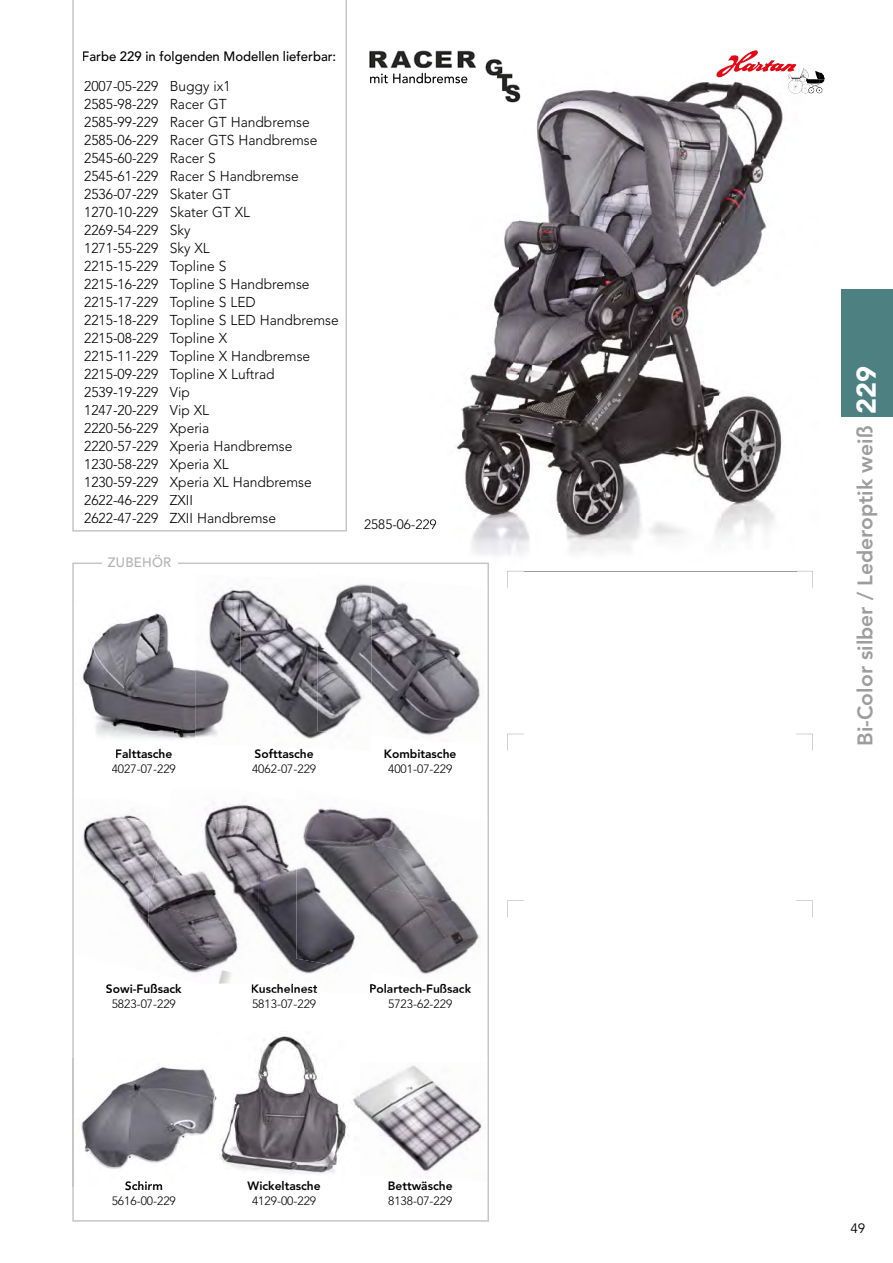
<style>
.page{position:relative;width:893px;height:1263px;background:#fff}
.page>*{position:absolute;margin:0;border:0;box-sizing:border-box;transform-origin:0 0}
.t1{font:900 27px "Avenir";color:#fff}
.t2{font:800 21px "Avenir";color:#9d9d9c}
.t3{font:300 14.25px/18px "Avenir";color:#000}
.t4{font:500 13.5px "Avenir";color:#000}
.t5{font:300 13.5px "Avenir";color:#000}
.t6{font:500 13.5px "Avenir";letter-spacing:.02em;color:#b3b2b2}
.t7{font:13.5px "Avenir";color:#000}
.t8{font:800 12px "Avenir";color:#000}
.t9{font:300 12px "Avenir";color:#000}
</style>
<div class="page">
<svg style="left:72px;top:0;width:275px;height:531px"></svg>
<img style="left:520px;top:77px;width:263px;height:477px">
<img style="left:420px;top:220px;width:100px;height:335px">
<img style="left:420px;top:519px;width:16px;height:10px">
<div style="left:842px;top:289px;width:51px;height:128px;background:#4c8081"></div>
<svg style="left:72px;top:562px;width:417px;height:660px"></svg>
<div style="left:102px;top:557px;width:76px;height:13px;background:#fff"></div>
<img style="left:716px;top:68px;width:7px;height:9px">
<img style="left:75px;top:601px;width:120px;height:144px">
<img style="left:360px;top:1062px;width:126px;height:73px">
<img style="left:360px;top:1135px;width:126px;height:47px">
<img style="left:318px;top:573px;width:167px;height:57px">
<img style="left:371px;top:630px;width:114px;height:112px">
<img style="left:195px;top:574px;width:123px;height:44px">
<img style="left:235px;top:618px;width:91px;height:131px">
<svg style="left:223px;top:745px;width:12px;height:1px"></svg>
<img style="left:326px;top:736px;width:45px;height:14px">
<img style="left:195px;top:601px;width:45px;height:144px">
<img style="left:318px;top:579px;width:53px;height:157px">
<img style="left:74px;top:1059px;width:141px;height:85px">
<img style="left:74px;top:1144px;width:144px;height:42px">
<img style="left:73px;top:1059px;width:1px;height:127px">
<img style="left:125px;top:1181px;width:37px;height:5px">
<img style="left:215px;top:1031px;width:145px;height:50px">
<img style="left:218px;top:1081px;width:119px;height:50px">
<img style="left:218px;top:1131px;width:142px;height:49px">
<img style="left:337px;top:1062px;width:23px;height:113px">
<img style="left:215px;top:1059px;width:3px;height:121px">
<img style="left:168px;top:789px;width:128px;height:50px">
<img style="left:254px;top:839px;width:70px;height:153px">
<img style="left:324px;top:972px;width:48px;height:22px">
<svg style="left:370px;top:983px;width:2px;height:10px"></svg>
<img style="left:285px;top:983px;width:32px;height:7px">
<img style="left:296px;top:789px;width:190px;height:55px">
<img style="left:372px;top:844px;width:114px;height:43px">
<img style="left:372px;top:887px;width:114px;height:96px">
<img style="left:437px;top:983px;width:34px;height:1px">
<img style="left:296px;top:802px;width:76px;height:170px">
<img style="left:76px;top:798px;width:92px;height:115px">
<img style="left:76px;top:913px;width:178px;height:70px">
<img style="left:149px;top:809px;width:110px;height:95px">
<img style="left:149px;top:904px;width:110px;height:73px">
<svg style="left:507px;top:900px;width:17px;height:17px"></svg>
<svg style="left:796px;top:900px;width:17px;height:17px"></svg>
<svg style="left:507px;top:734px;width:17px;height:16px"></svg>
<svg style="left:796px;top:734px;width:17px;height:16px"></svg>
<svg style="left:507px;top:571px;width:17px;height:17px"></svg>
<svg style="left:796px;top:571px;width:17px;height:17px"></svg>
<hr style="left:524px;top:571px;width:272px;height:1px;background:#9d9d9c">
<img style="left:369px;top:50px;width:134px;height:34px">
<img style="left:420px;top:68px;width:113px;height:50px">
<img style="left:370px;top:73px;width:50px;height:10px">
<img style="left:420px;top:73px;width:47px;height:10px">
<svg style="left:723px;top:50px;width:102px;height:44px"></svg>
<p class="t4" style="left:82px;top:49px;width:256px">Farbe 229 in folgenden Modellen lieferbar:</p>
<p class="t3" style="left:84px;top:77px;width:256px">2007-05-229 Buggy ix1<br>2585-98-229 Racer GT<br>2585-99-229 Racer GT Handbremse<br>2585-06-229 Racer GTS Handbremse<br>2545-60-229 Racer S<br>2545-61-229 Racer S Handbremse<br>2536-07-229 Skater GT<br>1270-10-229 Skater GT XL<br>2269-54-229 Sky<br>1271-55-229 Sky XL<br>2215-15-229 Topline S<br>2215-16-229 Topline S Handbremse<br>2215-17-229 Topline S LED<br>2215-18-229 Topline S LED Handbremse<br>2215-08-229 Topline X<br>2215-11-229 Topline X Handbremse<br>2215-09-229 Topline X Luftrad<br>2539-19-229 Vip<br>1247-20-229 Vip XL<br>2220-56-229 Xperia<br>2220-57-229 Xperia Handbremse<br>1230-58-229 Xperia XL<br>1230-59-229 Xperia XL Handbremse<br>2622-46-229 ZXII<br>2622-47-229 ZXII Handbremse</p>
<p class="t6" style="left:108px;top:555px;width:65px">ZUBEHÖR</p>
<p class="t5" style="left:364px;top:516px;width:74px">2585-06-229</p>
<p class="t8" style="left:115px;top:746px;width:59px">Falttasche</p>
<p class="t9" style="left:112px;top:761px;width:66px">4027-07-229</p>
<p class="t8" style="left:255px;top:746px;width:61px">Softtasche</p>
<p class="t9" style="left:252px;top:761px;width:66px">4062-07-229</p>
<p class="t8" style="left:384px;top:746px;width:74px">Kombitasche</p>
<p class="t9" style="left:388px;top:761px;width:66px">4001-07-229</p>
<p class="t8" style="left:106px;top:981px;width:77px">Sowi-Fußsack</p>
<p class="t9" style="left:112px;top:996px;width:66px">5823-07-229</p>
<p class="t8" style="left:251px;top:981px;width:68px">Kuschelnest</p>
<p class="t9" style="left:252px;top:996px;width:66px">5813-07-229</p>
<p class="t8" style="left:369px;top:981px;width:104px">Polartech-Fußsack</p>
<p class="t9" style="left:388px;top:996px;width:66px">5723-62-229</p>
<p class="t8" style="left:125px;top:1179px;width:40px">Schirm</p>
<p class="t9" style="left:112px;top:1194px;width:66px">5616-00-229</p>
<p class="t8" style="left:248px;top:1179px;width:75px">Wickeltasche</p>
<p class="t9" style="left:252px;top:1194px;width:66px">4129-00-229</p>
<p class="t8" style="left:388px;top:1179px;width:66px">Bettwäsche</p>
<p class="t9" style="left:388px;top:1194px;width:66px">8138-07-229</p>
<h1 class="t1" style="left:850px;top:414px;width:49px;rotate:-90deg">229</h1>
<h2 class="t2" style="left:853px;top:746px;width:322px;rotate:-90deg">Bi-Color silber / Lederoptik weiß</h2>
<p class="t7" style="left:850px;top:1220px;width:17px">49</p>
</div>
